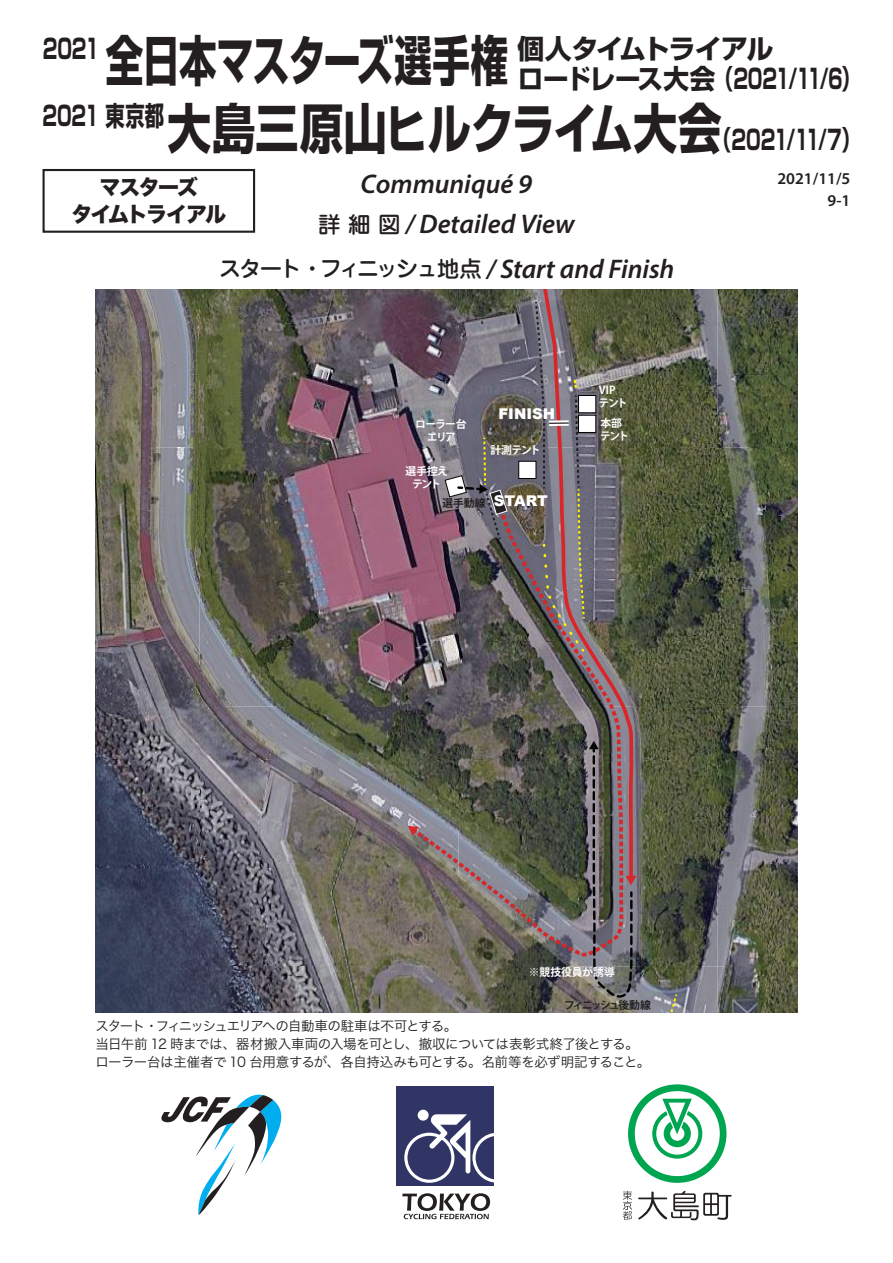
<style>
.page{position:relative;width:893px;height:1263px;background:#fff}
.page>*{position:absolute;margin:0;border:0;box-sizing:border-box;transform-origin:0 0}
.t1{font:700 27px/30px "Shin Go Pro";letter-spacing:-.025em;color:#231f20;scale:.67 1}
.本文{font:italic 600 27px "Myriad Pro";color:#231f20}
.t2{font:21px "Hira Kaku Std N W8";letter-spacing:-.08em;color:#231f20}
.本文-2{font:600 16.5px "Myriad Pro";color:#231f20}
.t3{font:900 14.85px "Arial";color:#fff}
.t4{font:13.5px "Hira Kaku Pro N W3";letter-spacing:-.045em;color:#231f20}
.t5{font:13.5px "Hira Kaku Pro N W3";letter-spacing:-.085em;color:#231f20}
.t6{font:700 10.8px/12.9px "Koz Go Pr 6 N";letter-spacing:-.045em;color:#fff}
.t7{font:700 10.8px "Koz Go Pr 6 N";letter-spacing:-.145em;color:#231f20}
.t8{font:700 10.8px "Koz Go Pr 6 N";color:#fff}
.t9{font:700 10.8px/12.9px "Koz Go Pr 6 N";letter-spacing:-.08em;color:#fff;text-align:center}
.s1{font-size:54px}
.s2{font-family:"Jun 34 Pro";font-weight:500;font-style:normal;font-size:22.5px}
.s3{font-family:"Koz Go Pr 6 N";font-weight:700;font-size:10.8px;color:#231f20}
</style>
<div class="page">
<div style="left:628px;top:1084px;width:98px;height:99px;background:#00a54f;border-radius:50%"></div>
<div style="left:635px;top:1091px;width:85px;height:85px;background:#fff;border-radius:50%"></div>
<svg style="left:652px;top:1108px;width:50px;height:50px"></svg>
<div style="left:656px;top:1112px;width:42px;height:43px;background:#fff;border-radius:50%"></div>
<div style="left:664px;top:1120px;width:27px;height:27px;background:#00a54f;border-radius:50%"></div>
<svg style="left:670px;top:1126px;width:14px;height:15px"></svg>
<svg style="left:660px;top:1098px;width:34px;height:40px"></svg>
<svg style="left:638px;top:1191px;width:94px;height:29px"></svg>
<svg style="left:623px;top:1191px;width:9px;height:29px"></svg>
<svg style="left:161px;top:1094px;width:121px;height:121px"></svg>
<svg style="left:402px;top:1193px;width:88px;height:26px"></svg>
<div style="left:396px;top:1086px;width:98px;height:100px;background:#303566"></div>
<div style="left:418px;top:1110px;width:11px;height:10px;background:#fff;border-radius:50%"></div>
<svg style="left:404px;top:1114px;width:90px;height:69px"></svg>
<img style="left:95px;top:289px;width:703px;height:723px">
<svg style="left:532px;top:289px;width:103px;height:452px;background:#616250"></svg>
<img style="left:412px;top:503px;width:213px;height:453px">
<svg style="left:408px;top:825px;width:13px;height:12px"></svg>
<svg style="left:589px;top:741px;width:47px;height:259px;background:#77676a"></svg>
<div style="left:519px;top:461px;width:17px;height:17px;background:#fff"></div>
<div style="left:518px;top:461px;width:18px;height:18px;border:1px solid #030303"></div>
<div style="left:578px;top:395px;width:18px;height:18px;background:#fff"></div>
<div style="left:578px;top:395px;width:18px;height:18px;border:1px solid #030303"></div>
<div style="left:578px;top:415px;width:18px;height:17px;background:#fff"></div>
<div style="left:578px;top:415px;width:18px;height:18px;border:1px solid #030303"></div>
<svg style="left:663px;top:994px;width:15px;height:18px"></svg>
<img style="left:444px;top:438px;width:64px;height:101px">
<svg style="left:534px;top:302px;width:52px;height:349px;background:#7f7073"></svg>
<div style="left:43px;top:169px;width:212px;height:64px;border:2px solid #231f20"></div>
<h1 class="t1" style="left:518px;top:31px;width:511px;text-indent:-475px">2021 <span class="s1">全日本マスターズ選手権</span> 個人タイムトライアル　 　ロードレース大会（2021/11/6）</h1>
<h1 class="t1" style="left:43px;top:122px;width:1221px">2021 東京都<span class="s1">大島三原山ヒルクライム大会</span>（2021/11/7）</h1>
<p class="本文-2" style="left:777px;top:168px;width:75px">2021/11/5</p>
<p class="本文" style="left:361px;top:166px;width:173px">Communiqué 9</p>
<p class="本文" style="left:318px;top:207px;width:258px"><span class="s2">詳 細 図</span> / Detailed View</p>
<p class="本文" style="left:219px;top:251px;width:457px"><span class="s2">スタート・フィニッシュ地点</span> / Start and Finish</p>
<p class="t2" style="left:99px;top:176px;width:100px">マスターズ</p>
<p class="t2" style="left:71px;top:203px;width:156px">タイムトライアル</p>
<p class="本文-2" style="left:828px;top:190px;width:24px">9-1</p>
<p class="t9" style="left:415px;top:418px;width:53px">ローラー台エリア</p>
<p class="t6" style="left:406px;top:465px;width:44px;text-align:center">選手控えテント</p>
<p class="t3" style="left:498px;top:403px;width:58px">FINISH</p>
<p class="t6" style="left:490px;top:443px;width:52px">計測テント</p>
<p class="t3" style="left:442px;top:490px;width:107px"><span class="s3">選手動線</span> START</p>
<p class="t6" style="left:598px;top:384px;width:31px">VIPテント</p>
<p class="t6" style="left:600px;top:417px;width:31px">本部テント</p>
<p class="t8" style="left:529px;top:966px;width:87px">※競技役員が誘導</p>
<p class="t7" style="left:564px;top:999px;width:88px">フィニッシュ後動線</p>
<p class="t5" style="left:95px;top:1014px;width:363px">スタート・フィニッシュエリアへの自動車の駐車は不可とする。</p>
<p class="t4" style="left:95px;top:1032px;width:545px">当日午前 12 時までは、器材搬入車両の入場を可とし、撤収については表彰式終了後とする。</p>
<p class="t4" style="left:95px;top:1050px;width:556px">ローラー台は主催者で 10 台用意するが、各自持込みも可とする。名前等を必ず明記すること。</p>
</div>
